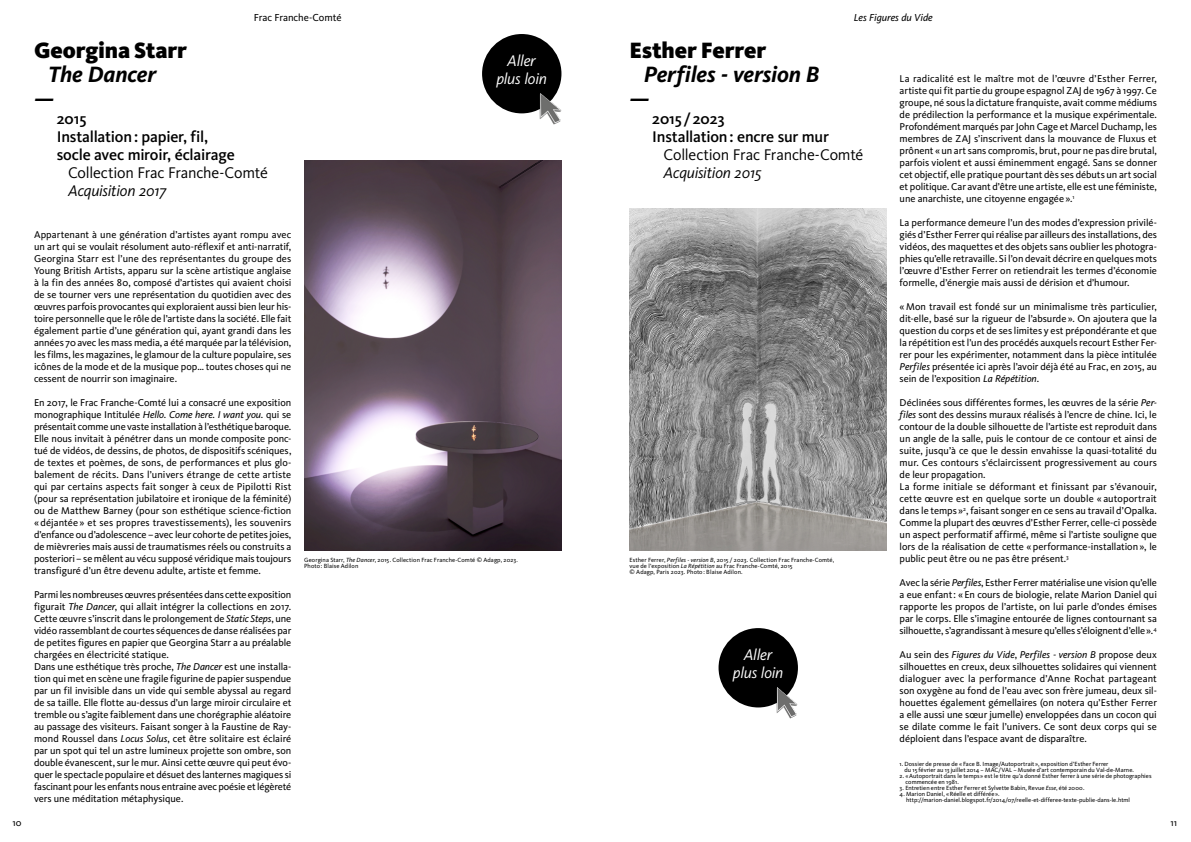
<style>
.page{position:relative;width:1191px;height:842px;background:#fff}
.page>*{position:absolute;margin:0;border:0;box-sizing:border-box;transform-origin:0 0}
.t1{font:italic 700 23px/24px "Kievit";letter-spacing:-.01em;color:#000}
.t2{font:900 23px "Kievit";letter-spacing:-.005em;color:#000}
.t3{font:500 16px/18px "Kievit";letter-spacing:-.015em;color:#000}
.t4{font:16px "Kievit";letter-spacing:-.015em;color:#000}
.t5{font:italic 16px "Kievit";letter-spacing:-.015em;color:#000}
.t6{font:italic 16px/18px "Kievit";letter-spacing:-.015em;color:#fff;text-align:center}
.t7{font:10.5px "Kievit";letter-spacing:-.01em;color:#000}
.t8{font:italic 10.5px "Kievit";letter-spacing:-.005em;color:#000}
.t9{font:10.2px/12px "Kievit";letter-spacing:-.005em;color:#000;text-align:justify}
.t10{font:10px "Kievit";color:#000}
.t11{font:6.2px/6px "Kievit";letter-spacing:.005em;color:#000}
.s1{font-style:italic}
</style>
<div class="page">
<img style="left:629px;top:208px;width:258px;height:342px">
<img style="left:304px;top:160px;width:257px;height:390px">
<div style="left:482px;top:34px;width:79px;height:79px;background:#000;border-radius:50%"></div>
<div style="left:718px;top:628px;width:80px;height:79px;background:#000;border-radius:50%"></div>
<img style="left:539px;top:92px;width:22px;height:33px">
<img style="left:775px;top:686px;width:23px;height:33px">
<p class="t7" style="left:254px;top:12px;width:89px">Frac Franche-Comté</p>
<p class="t8" style="left:853px;top:12px;width:80px">Les Figures du Vide</p>
<h1 class="t2" style="left:34px;top:36px;width:154px">Georgina Starr</h1>
<h1 class="t1" style="left:34px;top:62px;width:124px;text-indent:14px">The Dancer —</h1>
<h2 class="t3" style="left:57px;top:110px;width:180px">2015<br>Installation: papier, fil, socle avec miroir, éclairage</h2>
<h2 class="t4" style="left:68px;top:164px;width:201px">Collection Frac Franche-Comté</h2>
<h2 class="t5" style="left:68px;top:181px;width:100px">Acquisition 2017</h2>
<p class="t9" style="left:34px;top:229px;width:259px">Appartenant à une génération d’artistes ayant rompu avec un art qui se voulait résolument auto-réflexif et anti-narratif, Georgina Starr est l’une des représentantes du groupe des Young British Artists, apparu sur la scène artistique anglaise à la fin des années 80, composé d’artistes qui avaient choisi de se tourner vers une représentation du quotidien avec des œuvres parfois provocantes qui exploraient aussi bien leur his&shy;toire personnelle que le rôle de l’artiste dans la société. Elle fait également partie d’une génération qui, ayant grandi dans les années 70 avec les mass media, a été marquée par la télévision, les films, les magazines, le glamour de la culture populaire, ses icônes de la mode et de la musique pop… toutes choses qui ne cessent de nourrir son imaginaire.</p>
<p class="t9" style="left:34px;top:397px;width:259px">En 2017, le Frac Franche-Comté lui a consacré une exposition monographique Intitulée <span class="s1">Hello. Come here. I want you.</span> qui se présentait comme une vaste installation à l’esthétique baroque.<br>Elle nous invitait à pénétrer dans un monde composite ponc&shy;tué de vidéos, de dessins, de photos, de dispositifs scéniques, de textes et poèmes, de sons, de performances et plus glo&shy;balement de récits. Dans l’univers étrange de cette artiste qui par certains aspects fait songer à ceux de Pipilotti Rist (pour sa représentation jubilatoire et ironique de la féminité) ou de Matthew Barney (pour son esthétique science-fiction « déjantée » et ses propres travestissements), les souvenirs d’enfance ou d’adolescence –avec leur cohorte de petites joies, de mièvreries mais aussi de traumatismes réels ou construits a posteriori– se mêlent au vécu supposé véridique mais toujours transfiguré d’un être devenu adulte, artiste et femme.</p>
<p class="t9" style="left:34px;top:589px;width:259px;text-align:left">Parmi les nombreuses œuvres présentées dans cette exposition figurait <span class="s1">The Dancer</span>, qui allait intégrer la collections en 2017.<br>Cette œuvre s’inscrit dans le prolongement de <span class="s1">Static Steps</span>, une vidéo rassemblant de courtes séquences de danse réalisées par de petites figures en papier que Georgina Starr a au préalable chargées en électricité statique.<br>Dans une esthétique très proche, <span class="s1">The Dancer</span> est une installa&shy;tion qui met en scène une fragile figurine de papier suspendue par un fil invisible dans un vide qui semble abyssal au regard de sa taille. Elle flotte au-dessus d’un large miroir circulaire et tremble ou s’agite faiblement dans une chorégraphie aléatoire au passage des visiteurs. Faisant songer à la Faustine de Ray&shy;mond Roussel dans <span class="s1">Locus Solus</span>, cet être solitaire est éclairé par un spot qui tel un astre lumineux projette son ombre, son double évanescent, sur le mur. Ainsi cette œuvre qui peut évo&shy;quer le spectacle populaire et désuet des lanternes magiques si fascinant pour les enfants nous entraine avec poésie et légèreté vers une méditation métaphysique.</p>
<h2 class="t6" style="left:496px;top:52px;width:52px">Aller plus loin</h2>
<p class="t11" style="left:304px;top:557px;width:215px">Georgina Starr, <span class="s1">The Dancer</span>, 2015. Collection Frac Franche-Comté © Adagp, 2023.<br>Photo: Blaise Adilon</p>
<h1 class="t2" style="left:629px;top:36px;width:138px">Esther Ferrer</h1>
<h1 class="t1" style="left:629px;top:62px;width:192px;text-indent:14px">Perfiles - version B —</h1>
<h2 class="t3" style="left:652px;top:110px;width:178px">2015 / 2023<br>Installation: encre sur mur</h2>
<h2 class="t4" style="left:663px;top:146px;width:201px">Collection Frac Franche-Comté</h2>
<h2 class="t5" style="left:663px;top:163px;width:100px">Acquisition 2015</h2>
<p class="t11" style="left:629px;top:557px;width:206px">Esther Ferrer, <span class="s1">Perfiles - version B</span>, 2015 / 2023. Collection Frac Franche-Comté, vue de l’exposition <span class="s1">La Répétition</span> au Frac Franche-Comté, 2015<br>© Adagp, Paris 2023. Photo: Blaise Adilon.</p>
<h2 class="t6" style="left:733px;top:646px;width:52px">Aller plus loin</h2>
<p class="t9" style="left:899px;top:73px;width:259px">La radicalité est le maître mot de l’œuvre d’Esther Ferrer, artiste qui fit partie du groupe espagnol ZAJ de 1967 à 1997. Ce groupe, né sous la dictature franquiste, avait comme médiums de prédilection la performance et la musique expérimentale.<br>Profondément marqués par John Cage et Marcel Duchamp, les membres de ZAJ s’inscrivent dans la mouvance de Fluxus et prônent «un art sans compromis, brut, pour ne pas dire brutal, parfois violent et aussi éminemment engagé. Sans se donner cet objectif, elle pratique pourtant dès ses débuts un art social et politique. Car avant d’être une artiste, elle est une féministe, une anarchiste, une citoyenne engagée ».<sup>1</sup></p>
<p class="t9" style="left:899px;top:217px;width:259px">La performance demeure l’un des modes d’expression privilé&shy;giés d’Esther Ferrer qui réalise par ailleurs des installations, des vidéos, des maquettes et des objets sans oublier les photogra&shy;phies qu’elle retravaille. Si l’on devait décrire en quelques mots l’œuvre d’Esther Ferrer on retiendrait les termes d’économie formelle, d’énergie mais aussi de dérision et d’humour.</p>
<p class="t9" style="left:899px;top:301px;width:259px">«Mon travail est fondé sur un minimalisme très particulier, dit-elle, basé sur la rigueur de l’absurde ». On ajoutera que la question du corps et de ses limites y est prépondérante et que la répétition est l’un des procédés auxquels recourt Esther Fer&shy;rer pour les expérimenter, notamment dans la pièce intitulée <span class="s1">Perfiles</span> présentée ici après l’avoir déjà été au Frac, en 2015, au sein de l’exposition <span class="s1">La Répétition</span>.</p>
<p class="t9" style="left:899px;top:397px;width:259px;text-align:left">Déclinées sous différentes formes, les œuvres de la série <span class="s1">Per&shy;files</span> sont des dessins muraux réalisés à l’encre de chine. Ici, le contour de la double silhouette de l’artiste est reproduit dans un angle de la salle, puis le contour de ce contour et ainsi de suite, jusqu’à ce que le dessin envahisse la quasi-totalité du mur. Ces contours s’éclaircissent progressivement au cours de leur propagation.<br>La forme initiale se déformant et finissant par s’évanouir, cette œuvre est en quelque sorte un double « autoportrait dans le temps »<sup>2</sup>, faisant songer en ce sens au travail d’Opalka.<br>Comme la plupart des œuvres d’Esther Ferrer, celle-ci possède un aspect performatif affirmé, même si l’artiste souligne que lors de la réalisation de cette «performance-installation», le public peut être ou ne pas être présent.<sup>3</sup></p>
<p class="t9" style="left:899px;top:577px;width:259px">Avec la série <span class="s1">Perfiles</span>, Esther Ferrer matérialise une vision qu’elle a eue enfant: «En cours de biologie, relate Marion Daniel qui rapporte les propos de l’artiste, on lui parle d’ondes émises par le corps. Elle s’imagine entourée de lignes contournant sa silhouette, s’agrandissant à mesure qu’elles s’éloignent d’elle».<sup>4</sup></p>
<p class="t9" style="left:899px;top:649px;width:259px">Au sein des <span class="s1">Figures du Vide</span>, <span class="s1">Perfiles - version B</span> propose deux silhouettes en creux, deux silhouettes solidaires qui viennent dialoguer avec la performance d’Anne Rochat partageant son oxygène au fond de l’eau avec son frère jumeau, deux sil&shy;houettes également gémellaires (on notera qu’Esther Ferrer a elle aussi une sœur jumelle) enveloppées dans un cocon qui se dilate comme le fait l’univers. Ce sont deux corps qui se déploient dans l’espace avant de disparaître.</p>
<p class="t11" style="left:904px;top:761px;width:231px;text-indent:-5px">1. Dossier de presse de «Face B. Image/Autoportrait», exposition d’Esther Ferrer<br>du 15 février au 13 juillet 2014 – MAC/VAL – Musée d’art contemporain du Val-de-Marne.</p>
<p class="t11" style="left:905px;top:773px;width:247px;text-indent:-6px">2. «Autoportrait dans le temps» est le titre qu’a donné Esther ferrer à une série de photographies commencée en 1981.</p>
<p class="t11" style="left:899px;top:785px;width:186px">3. Entretien entre Esther Ferrer et Sylvette Babin, Revue <span class="s1">Esse</span>, été 2000.</p>
<p class="t11" style="left:906px;top:791px;width:225px;text-indent:-7px">4. Marion Daniel, «Réelle et différée». http://marion-daniel.blogspot.fr/2014/07/reelle-et-differee-texte-publie-dans-le.html</p>
<p class="t10" style="left:12px;top:817px;width:11px">10</p>
<p class="t10" style="left:1170px;top:817px;width:8px">11</p>
</div>
